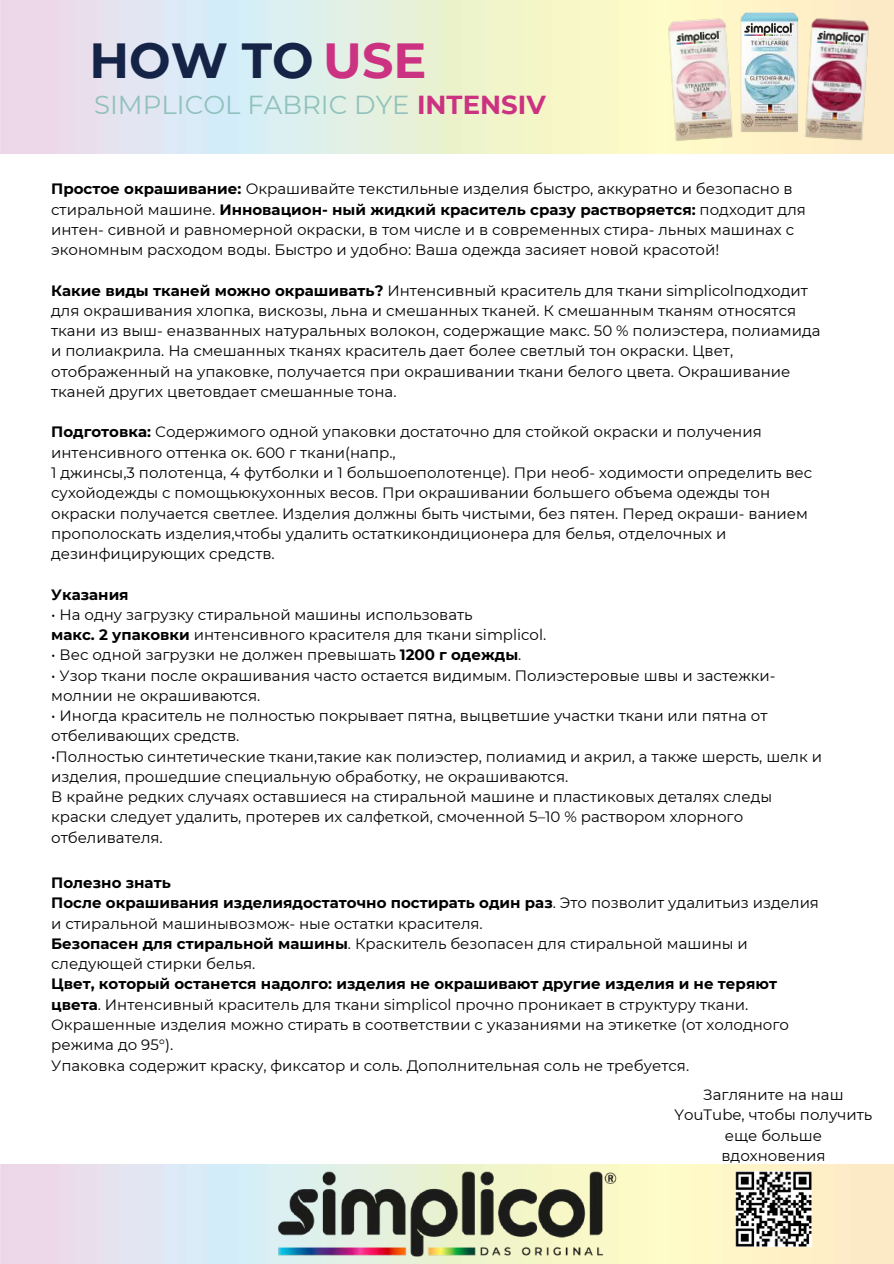
<style>
.page{position:relative;width:894px;height:1264px;background:#fff}
.page>*{position:absolute;margin:0;border:0;box-sizing:border-box;transform-origin:0 0}
.t1{font:700 49.2px "Montserrat";color:#142346}
.t2{font:25.95px "Montserrat";color:#91c1bc}
.t3{font:15px/20.2px "Montserrat";color:#000}
.t4{font:700 15px "Montserrat";color:#000}
.s1{color:#cc3282}
.s2{font-weight:700;color:#cc3282}
.s3{font-weight:700}
</style>
<div class="page">
<img style="left:0;top:1164px;width:893px;height:99px">
<img style="left:773px;top:7px;width:120px;height:145px">
<img style="left:837px;top:31px;width:28px;height:15px">
<img style="left:837px;top:112px;width:13px;height:9px">
<img style="left:627px;top:7px;width:146px;height:146px">
<img style="left:691px;top:111px;width:9px;height:9px">
<img style="left:675px;top:31px;width:25px;height:14px">
<img style="left:700px;top:4px;width:137px;height:137px">
<img style="left:755px;top:105px;width:29px;height:8px">
<img style="left:744px;top:23px;width:49px;height:13px">
<img style="left:276px;top:1171px;width:341px;height:85px">
<img style="left:735px;top:1171px;width:75px;height:75px">
<h1 class="t1" style="left:89px;top:30px;width:338px">HOW TO <span class="s1">USE</span></h1>
<h2 class="t2" style="left:94px;top:89px;width:453px">SIMPLICOL FABRIC DYE <span class="s2">INTENSIV</span></h2>
<p class="t3" style="left:51px;top:179px;width:756px"><span class="s3">Простое окрашивание:</span> Окрашивайте текстильные изделия быстро, аккуратно и безопасно в стиральной машине. <span class="s3">Инновацион- ный жидкий краситель сразу растворяется:</span> подходит для интен- сивной и равномерной окраски, в том числе и в современных стира- льных машинах с экономным расходом воды. Быстро и удобно: Ваша одежда засияет новой красотой!</p>
<p class="t3" style="left:51px;top:280px;width:770px"><span class="s3">Какие виды тканей можно окрашивать?</span> Интенсивный краситель для ткани simplicolподходит для окрашивания хлопка, вискозы, льна и смешанных тканей. К смешанным тканям относятся ткани из выш- еназванных натуральных волокон, содержащие макс. 50 % полиэстера, полиамида и полиакрила. На смешанных тканях краситель дает более светлый тон окраски. Цвет, отображенный на упаковке, получается при окрашивании ткани белого цвета. Окрашивание тканей других цветовдает смешанные тона.</p>
<p class="t3" style="left:51px;top:422px;width:762px"><span class="s3">Подготовка:</span> Содержимого одной упаковки достаточно для стойкой окраски и получения интенсивного оттенка ок. 600 г ткани(напр.,<br>1 джинсы,3 полотенца, 4 футболки и 1 большоеполотенце). При необ- ходимости определить вес сухойодежды с помощьюкухонных весов. При окрашивании большего объема одежды тон окраски получается светлее. Изделия должны быть чистыми, без пятен. Перед окраши- ванием прополоскать изделия,чтобы удалить остаткикондиционера для белья, отделочных и дезинфицирующих средств.</p>
<p class="t4" style="left:51px;top:585px;width:79px">Указания</p>
<p class="t3" style="left:51px;top:604px;width:496px">• На одну загрузку стиральной машины использовать<br><span class="s3">макс. 2 упаковки</span> интенсивного красителя для ткани simplicol.</p>
<p class="t3" style="left:51px;top:645px;width:471px">• Вес одной загрузки не должен превышать <span class="s3">1200 г одежды</span>.</p>
<p class="t3" style="left:51px;top:665px;width:725px">• Узор ткани после окрашивания часто остается видимым. Полиэстеровые швы и застежки&shy;молнии не окрашиваются.</p>
<p class="t3" style="left:51px;top:705px;width:717px">• Иногда краситель не полностью покрывает пятна, выцветшие участки ткани или пятна от отбеливающих средств.</p>
<p class="t3" style="left:51px;top:746px;width:772px">•Полностью синтетические ткани,такие как полиэстер, полиамид и акрил, а также шерсть, шелк и изделия, прошедшие специальную обработку, не окрашиваются.<br>В крайне редких случаях оставшиеся на стиральной машине и пластиковых деталях следы краски следует удалить, протерев их салфеткой, смоченной 5–10 % раствором хлорного отбеливателя.</p>
<p class="t3" style="left:51px;top:872px;width:769px"><span class="s3">Полезно знать<br>После окрашивания изделиядостаточно постирать один раз</span>. Это позволит удалитьиз изделия и стиральной машинывозмож- ные остатки красителя.<br><span class="s3">Безопасен для стиральной машины</span>. Краскитель безопасен для стиральной машины и следующей стирки белья.</p>
<p class="t3" style="left:51px;top:973px;width:739px"><span class="s3">Цвет, который останется надолго: изделия не окрашивают другие изделия и не теряют цвета</span>. Интенсивный краситель для ткани simplicol прочно проникает в структуру ткани.<br>Окрашенные изделия можно стирать в соответствии с указаниями на этикетке (от холодного режима до 95°).<br>Упаковка содержит краску, фиксатор и соль. Дополнительная соль не требуется.</p>
<p class="t3" style="left:674px;top:1084px;width:199px;text-align:center">Загляните на наш<br>YouTube, чтобы получить еще больше вдохновения</p>
</div>
